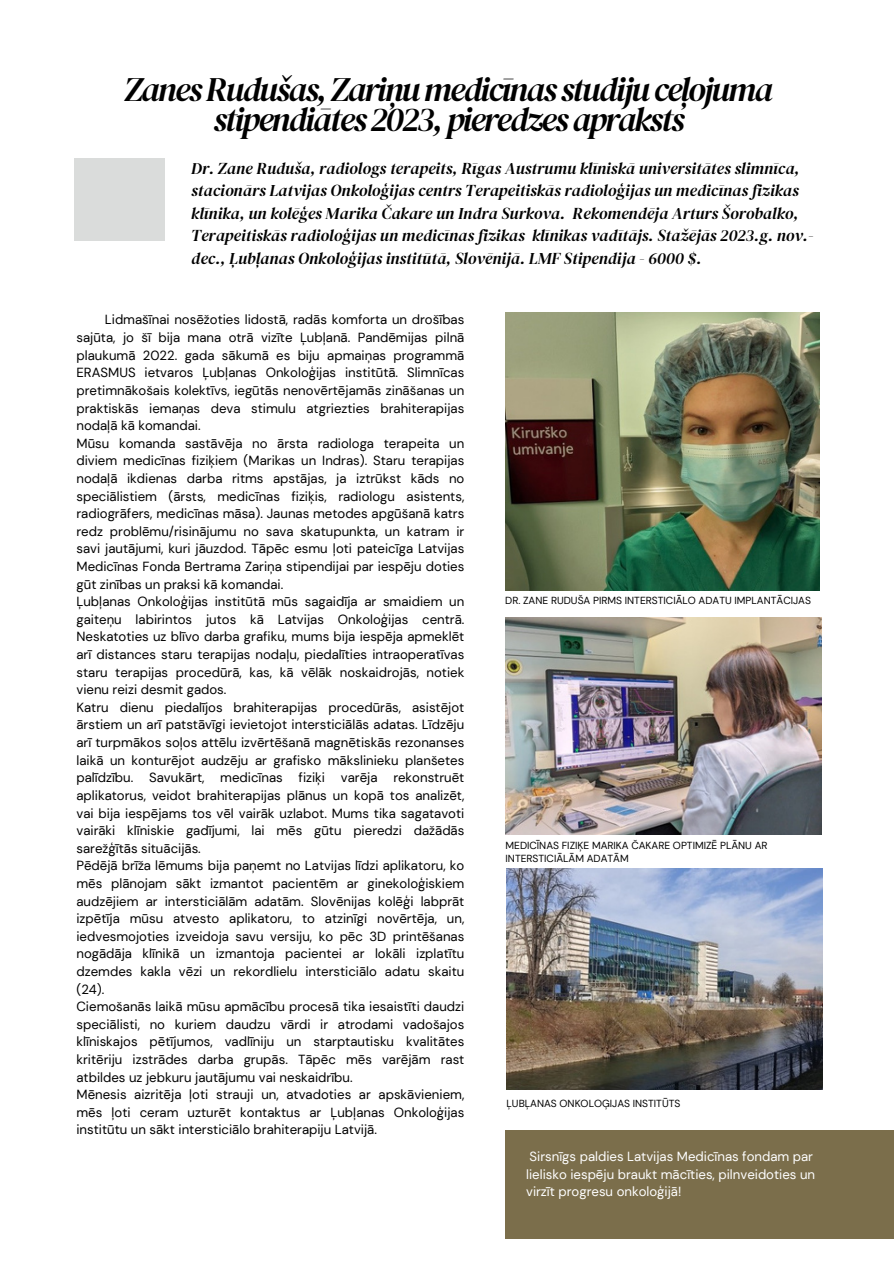
<style>
.page{position:relative;width:894px;height:1264px;background:#fff}
.page>*{position:absolute;margin:0;border:0;box-sizing:border-box;transform-origin:0 0}
.t1{font:italic 34.05px/30.3px "DM Serif Display";letter-spacing:-.06em;color:#000;text-align:center}
.t2{font:italic 16.5px/22.5px "DM Serif Display";color:#000}
.t3{font:13.2px/17.5px "DM Sans";color:#000}
.t4{font:13.2px/17.5px "DM Sans";color:#fff}
.t5{font:10.2px/13.6px "DM Sans";color:#000}
</style>
<div class="page">
<img style="left:505px;top:312px;width:314px;height:278px">
<div style="left:74px;top:158px;width:91px;height:83px;background:#dadcdb"></div>
<img style="left:505px;top:617px;width:316px;height:218px">
<div style="left:505px;top:1130px;width:388px;height:109px;background:#7b6e4b"></div>
<img style="left:506px;top:868px;width:316px;height:221px">
<h3 class="t1" style="left:124px;top:73px;width:650px">Zanes Rudušas, Zariņu medicīnas studiju ceļojuma stipendiātes 2023, pieredzes apraksts</h3>
<p class="t2" style="left:191px;top:156px;width:623px">Dr. Zane Ruduša, radiologs terapeits, Rīgas Austrumu klīniskā universitātes slimnīca, stacionārs Latvijas Onkoloģijas centrs Terapeitiskās radioloģijas un medicīnas fizikas klīnika, un kolēģes Marika Čakare un Indra Surkova. Rekomendēja Arturs Šorobalko, Terapeitiskās radioloģijas un medicīnas fizikas klīnikas vadītājs. Stažējās 2023.g. nov.- dec., Ļubļanas Onkoloģijas institūtā, Slovēnijā. LMF Stipendija - 6000 $.</p>
<p class="t3" style="left:76px;top:311px;width:389px;text-indent:28px">Lidmašīnai nosēžoties lidostā, radās komforta un drošības sajūta, jo šī bija mana otrā vizīte Ļubļanā. Pandēmijas pilnā plaukumā 2022. gada sākumā es biju apmaiņas programmā ERASMUS ietvaros Ļubļanas Onkoloģijas institūtā. Slimnīcas pretimnākošais kolektīvs, iegūtās nenovērtējamās zināšanas un praktiskās iemaņas deva stimulu atgriezties brahiterapijas nodaļā kā komandai.<br>Mūsu komanda sastāvēja no ārsta radiologa terapeita un diviem medicīnas fiziķiem (Marikas un Indras). Staru terapijas nodaļā ikdienas darba ritms apstājas, ja iztrūkst kāds no speciālistiem (ārsts, medicīnas fiziķis, radiologu asistents, radiogrāfers, medicīnas māsa). Jaunas metodes apgūšanā katrs redz problēmu/risinājumu no sava skatupunkta, un katram ir savi jautājumi, kuri jāuzdod. Tāpēc esmu ļoti pateicīga Latvijas Medicīnas Fonda Bertrama Zariņa stipendijai par iespēju doties gūt zinības un praksi kā komandai.<br>Ļubļanas Onkoloģijas institūtā mūs sagaidīja ar smaidiem un gaiteņu labirintos jutos kā Latvijas Onkoloģijas centrā.<br>Neskatoties uz blīvo darba grafiku, mums bija iespēja apmeklēt arī distances staru terapijas nodaļu, piedalīties intraoperatīvas staru terapijas procedūrā, kas, kā vēlāk noskaidrojās, notiek vienu reizi desmit gados.<br>Katru dienu piedalījos brahiterapijas procedūrās, asistējot ārstiem un arī patstāvīgi ievietojot intersticiālās adatas. Līdzēju arī turpmākos soļos attēlu izvērtēšanā magnētiskās rezonanses laikā un konturējot audzēju ar grafisko mākslinieku planšetes palīdzību. Savukārt, medicīnas fiziķi varēja rekonstruēt aplikatorus, veidot brahiterapijas plānus un kopā tos analizēt, vai bija iespējams tos vēl vairāk uzlabot. Mums tika sagatavoti vairāki klīniskie gadījumi, lai mēs gūtu pieredzi dažādās sarežģītās situācijās.<br>Pēdējā brīža lēmums bija paņemt no Latvijas līdzi aplikatoru, ko mēs plānojam sākt izmantot pacientēm ar ginekoloģiskiem audzējiem ar intersticiālām adatām. Slovēnijas kolēģi labprāt izpētīja mūsu atvesto aplikatoru, to atzinīgi novērtēja, un, iedvesmojoties izveidoja savu versiju, ko pēc 3D printēšanas nogādāja klīnikā un izmantoja pacientei ar lokāli izplatītu dzemdes kakla vēzi un rekordlielu intersticiālo adatu skaitu (24).<br>Ciemošanās laikā mūsu apmācību procesā tika iesaistīti daudzi speciālisti, no kuriem daudzu vārdi ir atrodami vadošajos klīniskajos pētījumos, vadlīniju un starptautisku kvalitātes kritēriju izstrādes darba grupās. Tāpēc mēs varējām rast atbildes uz jebkuru jautājumu vai neskaidrību.<br>Mēnesis aizritēja ļoti strauji un, atvadoties ar apskāvieniem, mēs ļoti ceram uzturēt kontaktus ar Ļubļanas Onkoloģijas institūtu un sākt intersticiālo brahiterapiju Latvijā.</p>
<p class="t5" style="left:505px;top:593px;width:307px">DR. ZANE RUDUŠA PIRMS INTERSTICIĀLO ADATU IMPLANTĀCIJAS</p>
<h3 class="t5" style="left:505px;top:838px;width:263px">MEDICĪNAS FIZIĶE MARIKA ČAKARE OPTIMIZĒ PLĀNU AR<br>INTERSTICIĀLĀM ADATĀM</h3>
<p class="t5" style="left:506px;top:1096px;width:175px">ĻUBĻANAS ONKOLOĢIJAS INSTITŪTS</p>
<p class="t4" style="left:526px;top:1147px;width:290px">Sirsnīgs paldies Latvijas Medicīnas fondam par lielisko iespēju braukt mācīties, pilnveidoties un virzīt progresu onkoloģijā!</p>
</div>
